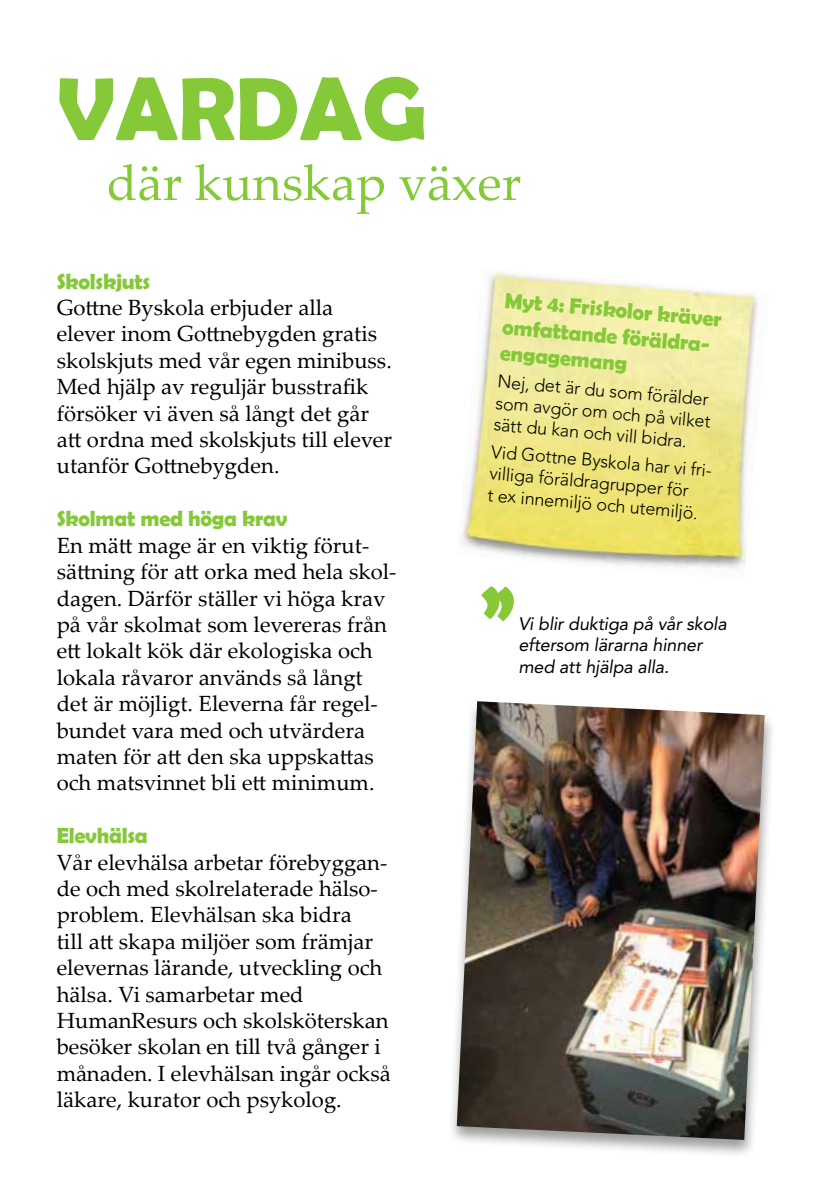
<style>
.page{position:relative;width:840px;height:1191px;background:#fff}
.page>*{position:absolute;margin:0;border:0;box-sizing:border-box;transform-origin:0 0}
.t1{font:700 90px "Berlin Sans FB Demi";color:#85c939}
.t2{font:50px "Palatino Linotype";color:#85c939}
.t3{font:22px/26.4px "Palatino Linotype";color:#000}
.t4{font:700 22px/26.4px "Berlin Sans FB Demi";letter-spacing:-.01em;color:#85c939}
.t5{font:300 18px/21.6px "Avenir LT Std";color:#000}
.t6{font:italic 18px/21.6px "Avenir LT Std";letter-spacing:-.01em;color:#000}
</style>
<div class="page">
<div style="left:447px;top:699px;width:328px;height:460px;background:#000;opacity:.4"></div>
<img style="left:456px;top:701px;width:308px;height:439px">
<img style="left:459px;top:270px;width:299px;height:299px">
<h1 class="t1" style="left:57px;top:57px;width:371px">VARDAG</h1>
<h2 class="t2" style="left:107px;top:147px;width:416px">där kunskap växer</h2>
<p class="t4" style="left:57px;top:267px;width:95px">Skolskjuts</p>
<p class="t3" style="left:57px;top:293px;width:337px">Gottne Byskola erbjuder alla elever inom Gottnebygden gratis skolskjuts med vår egen minibuss.<br>Med hjälp av reguljär busstrafik försöker vi även så långt det går att ordna med skolskjuts till elever utanför Gottnebygden.</p>
<p class="t4" style="left:57px;top:505px;width:232px">Skolmat med höga krav</p>
<p class="t3" style="left:57px;top:531px;width:341px">En mätt mage är en viktig förut&shy;sättning för att orka med hela skol&shy;dagen. Därför ställer vi höga krav på vår skolmat som levereras från ett lokalt kök där ekologiska och lokala råvaror används så långt det är möjligt. Eleverna får regel&shy;bundet vara med och utvärdera maten för att den ska uppskattas och matsvinnet bli ett minimum.</p>
<p class="t4" style="left:57px;top:822px;width:93px">Elevhälsa</p>
<p class="t3" style="left:57px;top:848px;width:335px">Vår elevhälsa arbetar förebyggan&shy;de och med skolrelaterade hälso&shy;problem. Elevhälsan ska bidra<br>till att skapa miljöer som främjar elevernas lärande, utveckling och hälsa. Vi samarbetar med<br>HumanResurs och skolsköterskan besöker skolan en till två gånger i månaden. I elevhälsan ingår också läkare, kurator och psykolog.</p>
<p class="t4" style="left:505px;top:286px;width:219px;rotate:5deg">Myt 4: Friskolor kräver omfattande föräldra&shy;engagemang</p>
<p class="t5" style="left:498px;top:370px;width:217px;rotate:5deg">Nej, det är du som förälder som avgör om och på vilket sätt du kan och vill bidra.</p>
<p class="t5" style="left:492px;top:441px;width:225px;rotate:5deg">Vid Gottne Byskola har vi fri&shy;villiga föräldragrupper för<br>t ex innemiljö och utemiljö.</p>
<h1 class="t1" style="left:479px;top:568px;width:38px">”</h1>
<p class="t6" style="left:518px;top:613px;width:210px">Vi blir duktiga på vår skola eftersom lärarna hinner med att hjälpa alla.</p>
</div>
